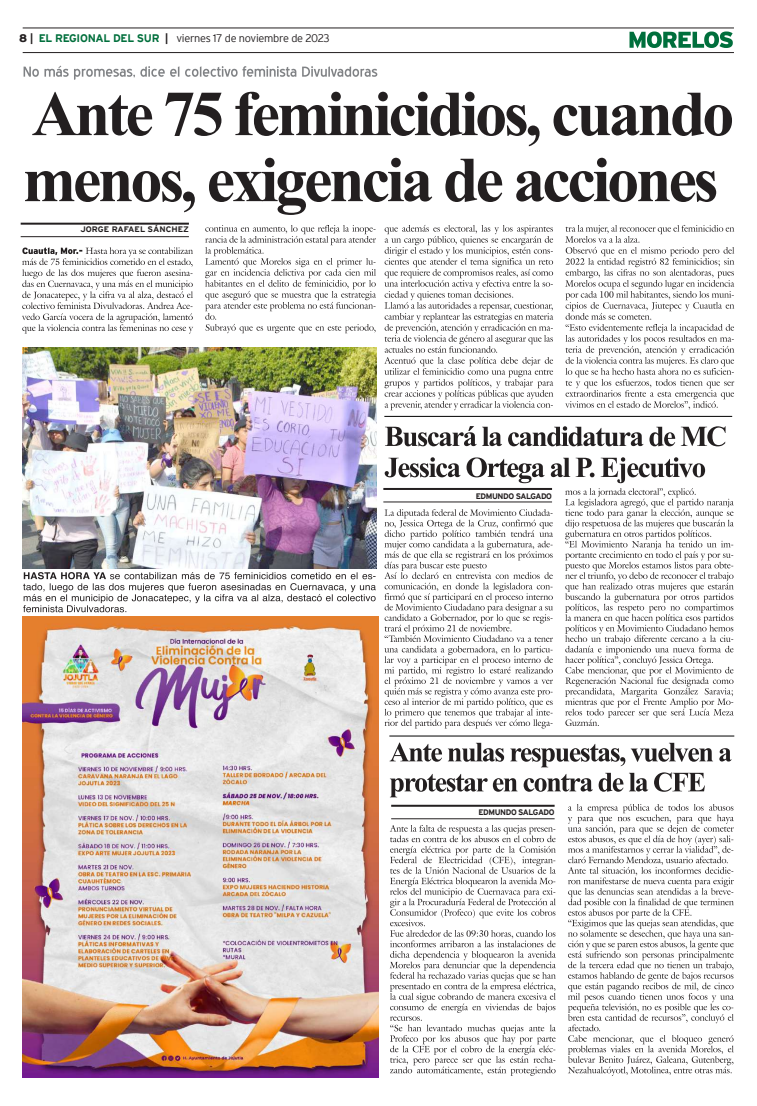
<style>
.page{position:relative;width:757px;height:1106px;background:#fff}
.page>*{position:absolute;margin:0;border:0;box-sizing:border-box;transform-origin:0 0}
.t1{font:300 11px "Interstate";letter-spacing:-.025em;color:#231f20}
.t2{font:700 8px "Interstate";letter-spacing:-.05em;color:#231f20}
.t3{font:700 8px "Interstate";color:#231f20;scale:1.05 1}
.s1{font-weight:900}
.s2{font-weight:700}
.s3{font-weight:700;color:#006f3c}
</style>
<div class="page">
<hr style="left:23px;top:28px;width:711px;height:1px;background:#231f20">
<hr style="left:23px;top:52px;width:711px;height:1px;background:#231f20">
<svg style="left:629px;top:31px;width:104px;height:17px"></svg>
<img style="left:23px;top:617px;width:355px;height:460px">
<svg style="left:205px;top:225px;width:171px;height:108px"></svg>
<svg style="left:22px;top:247px;width:171px;height:86px"></svg>
<svg style="left:568px;top:804px;width:166px;height:271px"></svg>
<svg style="left:390px;top:825px;width:166px;height:250px"></svg>
<svg style="left:24px;top:66px;width:353px;height:14px"></svg>
<svg style="left:25px;top:158px;width:691px;height:57px"></svg>
<svg style="left:32px;top:92px;width:700px;height:54px"></svg>
<hr style="left:21px;top:223px;width:168px;height:2px;background:#231f20">
<hr style="left:21px;top:236px;width:168px;height:1px;background:#231f20">
<svg style="left:384px;top:457px;width:350px;height:271px"></svg>
<svg style="left:385px;top:426px;width:340px;height:20px"></svg>
<hr style="left:383px;top:488px;width:169px;height:2px;background:#231f20">
<hr style="left:383px;top:501px;width:169px;height:1px;background:#231f20">
<svg style="left:390px;top:742px;width:342px;height:55px"></svg>
<hr style="left:391px;top:804px;width:164px;height:2px;background:#231f20">
<hr style="left:391px;top:818px;width:164px;height:1px;background:#231f20">
<hr style="left:389px;top:735px;width:345px;height:1px;background:#000">
<hr style="left:384px;top:416px;width:348px;height:1px;background:#000">
<svg style="left:565px;top:225px;width:169px;height:184px"></svg>
<svg style="left:384px;top:225px;width:169px;height:185px"></svg>
<svg style="left:23px;top:572px;width:353px;height:40px"></svg>
<img style="left:23px;top:347px;width:353px;height:221px">
<p class="t1" style="left:19px;top:32px;width:312px"><span class="s1">8</span> <span class="s2">|</span> <span class="s3">EL REGIONAL DEL SUR</span> <span class="s2">|</span> viernes 17 de noviembre de 2023</p>
<p class="t3" style="left:80px;top:225px;width:105px">JORGE RAFAEL SÁNCHEZ</p>
<p class="t2" style="left:476px;top:491px;width:78px">EDMUNDO SALGADO</p>
<p class="t2" style="left:478px;top:808px;width:78px">EDMUNDO SALGADO</p>
</div>
